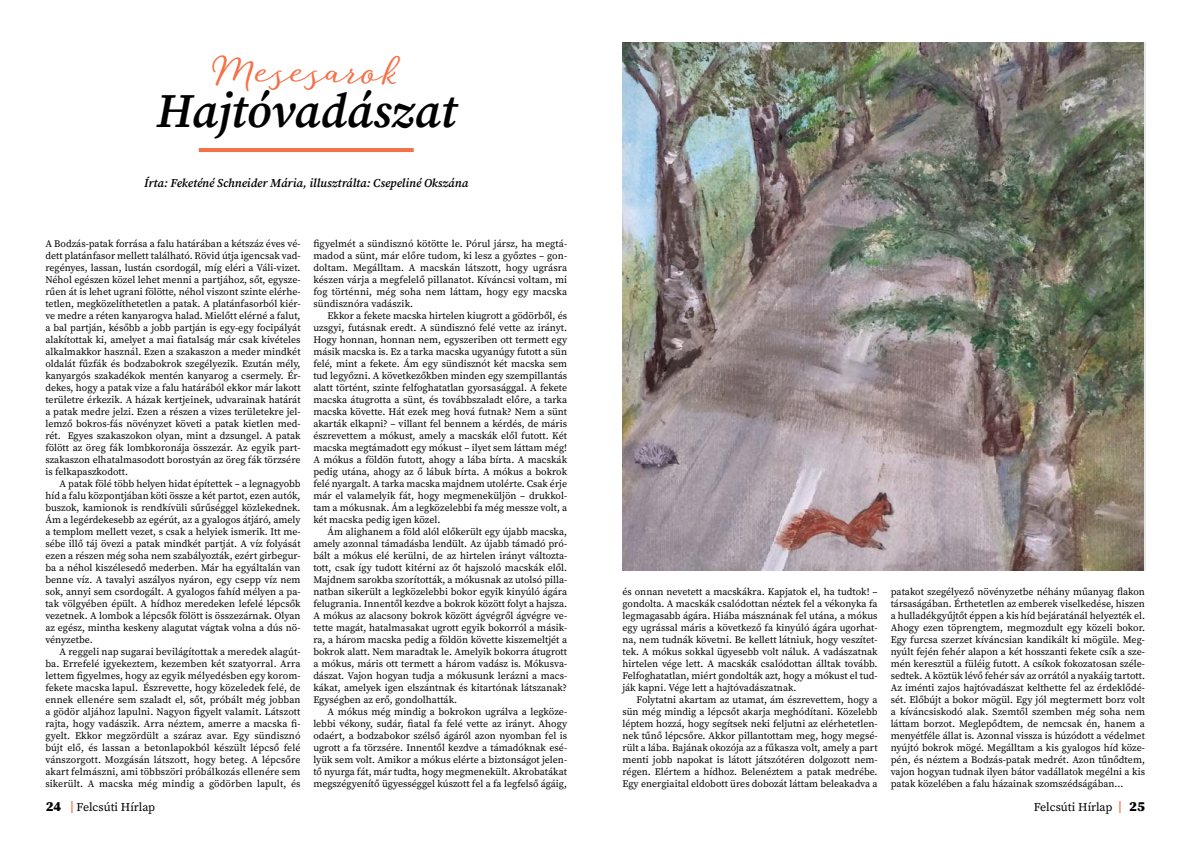
<style>
.page{position:relative;width:1191px;height:842px;background:#fff}
.page>*{position:absolute;margin:0;border:0;box-sizing:border-box;transform-origin:0 0}
.t1{font:italic 48px "Source Serif Variable";letter-spacing:.02em;color:#000}
.t2{font:700 30px "Guess Pro";color:#f37248}
.t3{font:italic 12px "Source Serif Variable";letter-spacing:.015em;color:#000}
.t4{font:12px "Source Serif Variable";color:#000}
.t5{font:10px/12px "Source Serif Variable";color:#000;text-align:justify}
.s1{font-size:14px}
.s2{color:#f37248}
</style>
<div class="page">
<img style="left:622px;top:43px;width:521px;height:528px">
<hr style="left:199px;top:148px;width:215px;height:4px;background:#f37248">
<h2 class="t2" style="left:211px;top:51px;width:191px">Mesesarok</h2>
<h1 class="t1" style="left:156px;top:78px;width:301px">Hajtóvadászat</h1>
<p class="t3" style="left:144px;top:174px;width:325px">Írta: Feketéné Schneider Mária, illusztrálta: Csepeliné Okszána</p>
<p class="t5" style="left:45px;top:237px;width:257px">A Bodzás-patak forrása a falu határában a kétszáz éves vé&shy;dett platánfasor mellett található. Rövid útja igencsak vad&shy;regényes, lassan, lustán csordogál, míg eléri a Váli-vizet.<br>Néhol egészen közel lehet menni a partjához, sőt, egysze&shy;rűen át is lehet ugrani fölötte, néhol viszont szinte elérhe&shy;tetlen, megközelíthetetlen a patak. A platánfasorból kiér&shy;ve medre a réten kanyarogva halad. Mielőtt elérné a falut, a bal partján, később a jobb partján is egy-egy focipályát alakítottak ki, amelyet a mai fiatalság már csak kivételes alkalmakkor használ. Ezen a szakaszon a meder mindkét oldalát fűzfák és bodzabokrok szegélyezik. Ezután mély, kanyargós szakadékok mentén kanyarog a csermely. Ér&shy;dekes, hogy a patak vize a falu határából ekkor már lakott területre érkezik. A házak kertjeinek, udvarainak határát a patak medre jelzi. Ezen a részen a vizes területekre jel&shy;lemző bokros-fás növényzet követi a patak kietlen med&shy;rét. Egyes szakaszokon olyan, mint a dzsungel. A patak fölött az öreg fák lombkoronája összezár. Az egyik part&shy;szakaszon elhatalmasodott borostyán az öreg fák törzsére is felkapaszkodott.</p>
<p class="t5" style="left:45px;top:477px;width:257px;text-indent:14px">A patak fölé több helyen hidat építettek – a legnagyobb híd a falu központjában köti össze a két partot, ezen autók, buszok, kamionok is rendkívüli sűrűséggel közlekednek.<br>Ám a legérdekesebb az egérút, az a gyalogos átjáró, amely a templom mellett vezet, s csak a helyiek ismerik. Itt me&shy;sébe illő táj övezi a patak mindkét partját. A víz folyását ezen a részen még soha nem szabályozták, ezért girbegur&shy;ba a néhol kiszélesedő mederben. Már ha egyáltalán van benne víz. A tavalyi aszályos nyáron, egy csepp víz nem sok, annyi sem csordogált. A gyalogos fahíd mélyen a pa&shy;tak völgyében épült. A hídhoz meredeken lefelé lépcsők vezetnek. A lombok a lépcsők fölött is összezárnak. Olyan az egész, mintha keskeny alagutat vágtak volna a dús nö&shy;vényzetbe.</p>
<p class="t5" style="left:45px;top:645px;width:257px;text-indent:14px">A reggeli nap sugarai bevilágítottak a meredek alagút&shy;ba. Errefelé igyekeztem, kezemben két szatyorral. Arra lettem figyelmes, hogy az egyik mélyedésben egy korom&shy;fekete macska lapul. Észrevette, hogy közeledek felé, de ennek ellenére sem szaladt el, sőt, próbált még jobban a gödör aljához lapulni. Nagyon figyelt valamit. Látszott rajta, hogy vadászik. Arra néztem, amerre a macska fi&shy;gyelt. Ekkor megzördült a száraz avar. Egy sündisznó bújt elő, és lassan a betonlapokból készült lépcső felé vánszorgott. Mozgásán látszott, hogy beteg. A lépcsőre akart felmászni, ami többszöri próbálkozás ellenére sem sikerült. A macska még mindig a gödörben lapult, és</p>
<p class="t5" style="left:313px;top:237px;width:255px">figyelmét a sündisznó kötötte le. Pórul jársz, ha megtá&shy;madod a sünt, már előre tudom, ki lesz a győztes – gon&shy;doltam. Megálltam. A macskán látszott, hogy ugrásra készen várja a megfelelő pillanatot. Kíváncsi voltam, mi fog történni, még soha nem láttam, hogy egy macska sündisznóra vadászik.</p>
<p class="t5" style="left:313px;top:309px;width:255px;text-indent:14px">Ekkor a fekete macska hirtelen kiugrott a gödörből, és uzsgyi, futásnak eredt. A sündisznó felé vette az irányt.<br>Hogy honnan, honnan nem, egyszeriben ott termett egy másik macska is. Ez a tarka macska ugyanúgy futott a sün felé, mint a fekete. Ám egy sündisznót két macska sem tud legyőzni. A következőkben minden egy szempillantás alatt történt, szinte felfoghatatlan gyorsasággal. A fekete macska átugrotta a sünt, és továbbszaladt előre, a tarka macska követte. Hát ezek meg hová futnak? Nem a sünt akarták elkapni? – villant fel bennem a kérdés, de máris észrevettem a mókust, amely a macskák elől futott. Két macska megtámadott egy mókust – ilyet sem láttam még!<br>A mókus a földön futott, ahogy a lába bírta. A macskák pedig utána, ahogy az ő lábuk bírta. A mókus a bokrok felé nyargalt. A tarka macska majdnem utolérte. Csak érje már el valamelyik fát, hogy megmeneküljön – drukkol&shy;tam a mókusnak. Ám a legközelebbi fa még messze volt, a két macska pedig igen közel.</p>
<p class="t5" style="left:313px;top:525px;width:255px;text-indent:14px">Ám alighanem a föld alól előkerült egy újabb macska, amely azonnal támadásba lendült. Az újabb támadó pró&shy;bált a mókus elé kerülni, de az hirtelen irányt változta&shy;tott, csak így tudott kitérni az őt hajszoló macskák elől.<br>Majdnem sarokba szorították, a mókusnak az utolsó pilla&shy;natban sikerült a legközelebbi bokor egyik kinyúló ágára felugrania. Innentől kezdve a bokrok között folyt a hajsza.<br>A mókus az alacsony bokrok között ágvégről ágvégre ve&shy;tette magát, hatalmasakat ugrott egyik bokorról a másik&shy;ra, a három macska pedig a földön követte kiszemeltjét a bokrok alatt. Nem maradtak le. Amelyik bokorra átugrott a mókus, máris ott termett a három vadász is. Mókusva&shy;dászat. Vajon hogyan tudja a mókusunk lerázni a macs&shy;kákat, amelyek igen elszántnak és kitartónak látszanak?<br>Egységben az erő, gondolhatták.</p>
<p class="t5" style="left:313px;top:705px;width:255px;text-indent:14px">A mókus még mindig a bokrokon ugrálva a legköze&shy;lebbi vékony, sudár, fiatal fa felé vette az irányt. Ahogy odaért, a bodzabokor szélső ágáról azon nyomban fel is ugrott a fa törzsére. Innentől kezdve a támadóknak esé&shy;lyük sem volt. Amikor a mókus elérte a biztonságot jelen&shy;tő nyurga fát, már tudta, hogy megmenekült. Akrobatákat megszégyenítő ügyességgel kúszott fel a fa legfelső ágáig,</p>
<p class="t5" style="left:622px;top:585px;width:257px">és onnan nevetett a macskákra. Kapjatok el, ha tudtok! – gondolta. A macskák csalódottan néztek fel a vékonyka fa legmagasabb ágára. Hiába másznának fel utána, a mókus egy ugrással máris a következő fa kinyúló ágára ugorhat&shy;na, nem tudnák követni. Be kellett látniuk, hogy veszítet&shy;tek. A mókus sokkal ügyesebb volt náluk. A vadászatnak hirtelen vége lett. A macskák csalódottan álltak tovább.<br>Felfoghatatlan, miért gondolták azt, hogy a mókust el tud&shy;ják kapni. Vége lett a hajtóvadászatnak.</p>
<p class="t5" style="left:622px;top:693px;width:257px;text-indent:14px">Folytatni akartam az utamat, ám észrevettem, hogy a sün még mindig a lépcsőt akarja meghódítani. Közelebb léptem hozzá, hogy segítsek neki feljutni az elérhetetlen&shy;nek tűnő lépcsőre. Akkor pillantottam meg, hogy megsé&shy;rült a lába. Bajának okozója az a fűkasza volt, amely a part menti jobb napokat is látott játszótéren dolgozott nem&shy;régen. Elértem a hídhoz. Belenéztem a patak medrébe.<br>Egy energiaital eldobott üres dobozát láttam beleakadva a</p>
<p class="t5" style="left:890px;top:585px;width:256px">patakot szegélyező növényzetbe néhány műanyag flakon társaságában. Érthetetlen az emberek viselkedése, hiszen a hulladékgyűjtőt éppen a kis híd bejáratánál helyezték el.<br>Ahogy ezen töprengtem, megmozdult egy közeli bokor.<br>Egy furcsa szerzet kíváncsian kandikált ki mögüle. Meg&shy;nyúlt fején fehér alapon a két hosszanti fekete csík a sze&shy;mén keresztül a füléig futott. A csíkok fokozatosan széle&shy;sedtek. A köztük lévő fehér sáv az orrától a nyakáig tartott.<br>Az iménti zajos hajtóvadászat kelthette fel az érdeklődé&shy;sét. Előbújt a bokor mögül. Egy jól megtermett borz volt a kíváncsiskodó alak. Szemtől szemben még soha nem láttam borzot. Meglepődtem, de nemcsak én, hanem a menyétféle állat is. Azonnal vissza is húzódott a védelmet nyújtó bokrok mögé. Megálltam a kis gyalogos híd köze&shy;pén, és néztem a Bodzás-patak medrét. Azon tűnődtem, vajon hogyan tudnak ilyen bátor vadállatok megélni a kis patak közelében a falu házainak szomszédságában…</p>
<p class="t4" style="left:46px;top:799px;width:111px"><span class="s1">24</span> <span class="s2">|</span> Felcsúti Hírlap</p>
<p class="t4" style="left:1033px;top:799px;width:112px">Felcsúti Hírlap <span class="s2">|</span> <span class="s1">25</span></p>
</div>
